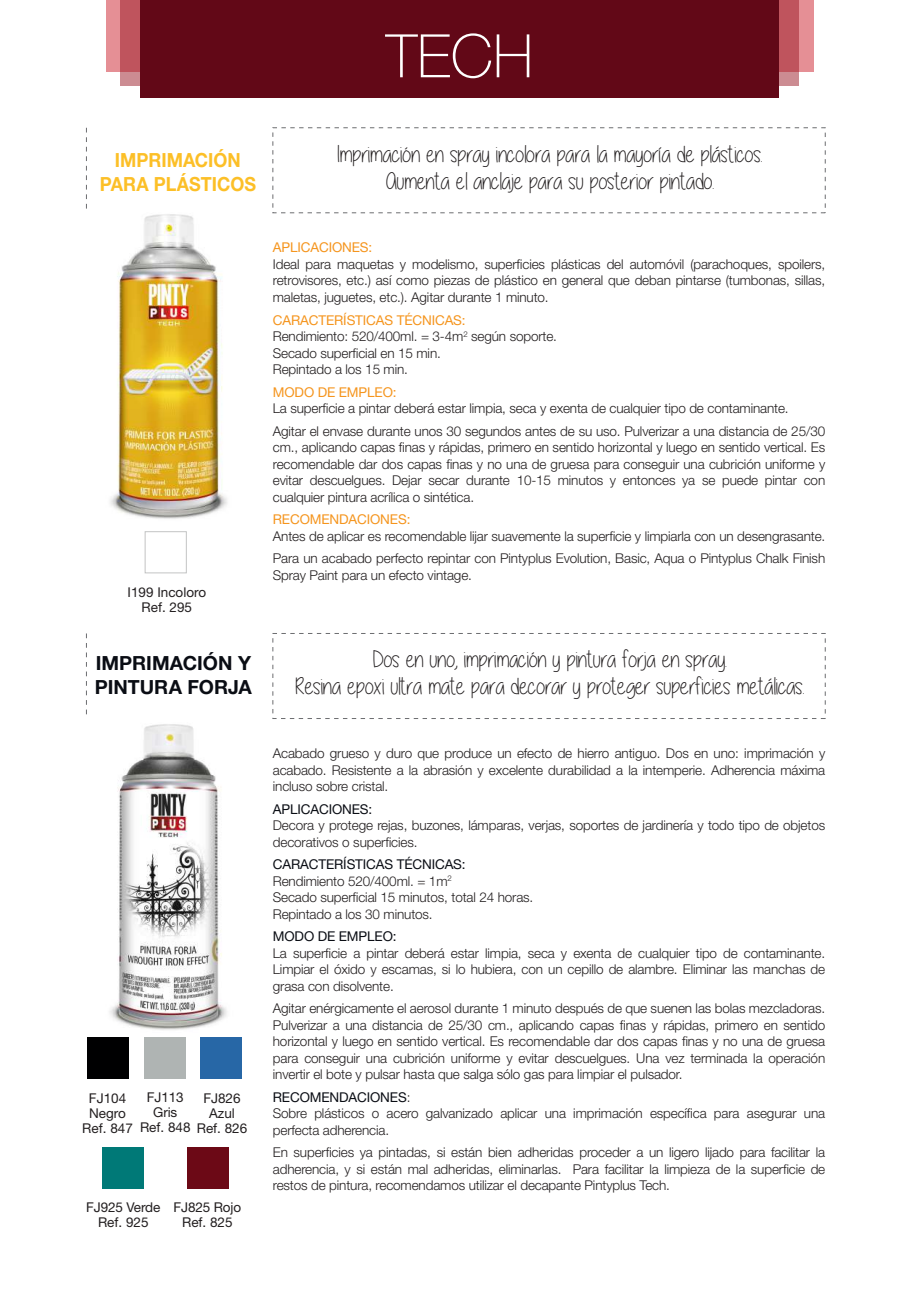
<style>
.page{position:relative;width:919px;height:1289px;background:#fff}
.page>*{position:absolute;margin:0;border:0;box-sizing:border-box;transform-origin:0 0}
.t1{font:100 60px "Helvetica Neue LT Std";color:#fff}
.t2{font:24px/27px "Alittlesunshine";color:#231f20;text-align:center}
.t3{font:700 19.5px/24px "Helvetica Neue LT Std";color:#fcbf27;text-align:center;scale:.92 1}
.t4{font:700 19.5px/24px "Helvetica Neue LT Std";color:#0a0d14}
.t5{font:300 13.5px/16.5px "Helvetica Neue LT Std";letter-spacing:-.01em;color:#231f20;text-align:justify}
.t6{font:13.5px/15px "Helvetica Neue LT Std";color:#231f20;text-align:center}
.t7{font:13.5px "Helvetica Neue LT Std";letter-spacing:-.01em;color:#f5951e}
.t8{font:13.5px "Helvetica Neue LT Std";letter-spacing:-.01em;color:#0a0d14}
.s1{font-weight:400;color:#f5951e}
.s2{font-weight:400;color:#0a0d14}
</style>
<div class="page">
<img style="left:109px;top:724px;width:118px;height:306px">
<img style="left:110px;top:214px;width:117px;height:305px">
<div style="left:145px;top:531px;width:41px;height:42px;background:#fff;border:1px solid #c3c4c4"></div>
<div style="left:87px;top:1037px;width:41px;height:41px;background:#000001"></div>
<div style="left:145px;top:1037px;width:41px;height:41px;background:#afb4b3"></div>
<div style="left:200px;top:1037px;width:41px;height:41px;background:#2767a6"></div>
<div style="left:103px;top:1147px;width:41px;height:41px;background:#007977"></div>
<div style="left:187px;top:1147px;width:41px;height:41px;background:#6c0916"></div>
<svg style="left:86px;top:128px;width:1px;height:81px"></svg>
<svg style="left:86px;top:633px;width:1px;height:82px"></svg>
<div style="left:106px;top:0;width:707px;height:72px;background:#e58f95"></div>
<svg style="left:120px;top:0;width:678px;height:86px;background:#be5a63"></svg>
<div style="left:140px;top:0;width:638px;height:98px;background:#620817"></div>
<h1 class="t1" style="left:386px;top:22px;width:149px">TECH</h1>
<h3 class="t3" style="left:100px;top:148px;width:171px">IMPRIMACIÓN<br>PARA PLÁSTICOS</h3>
<h2 class="t2" style="left:337px;top:140px;width:427px">Imprimación en spray incolora para la mayoría de plásticos.<br>Aumenta el anclaje para su posterior pintado.</h2>
<p class="t6" style="left:128px;top:585px;width:80px">I199 Incoloro<br>Ref. 295</p>
<p class="t7" style="left:273px;top:240px;width:101px">APLICACIONES:</p>
<p class="t5" style="left:273px;top:256px;width:554px">Ideal para maquetas y modelismo, superficies plásticas del automóvil (parachoques, spoilers, retrovisores, etc.) así como piezas de plástico en general que deban pintarse (tumbonas, sillas, maletas, juguetes, etc.). Agitar durante 1 minuto.</p>
<p class="t5" style="left:273px;top:311px;width:286px;text-align:left"><span class="s1">CARACTERÍSTICAS TÉCNICAS:<br></span>Rendimiento: 520/400ml. = 3-4m<sup>2</sup> según soporte.<br>Secado superficial en 15 min.<br>Repintado a los 15 min.</p>
<p class="t7" style="left:273px;top:383px;width:125px">MODO DE EMPLEO:</p>
<p class="t5" style="left:273px;top:397px;width:554px;line-height:22.5px">La superficie a pintar deberá estar limpia, seca y exenta de cualquier tipo de contaminante.<br>Agitar el envase durante unos 30 segundos antes de su uso. Pulverizar a una distancia de 25/30</p>
<p class="t5" style="left:273px;top:439px;width:554px">cm., aplicando capas finas y rápidas, primero en sentido horizontal y luego en sentido vertical. Es recomendable dar dos capas finas y no una de gruesa para conseguir una cubrición uniforme y evitar descuelgues. Dejar secar durante 10-15 minutos y entonces ya se puede pintar con cualquier pintura acrílica o sintética.</p>
<p class="t7" style="left:273px;top:511px;width:139px">RECOMENDACIONES:</p>
<p class="t5" style="left:273px;top:524px;width:554px;line-height:22.5px">Antes de aplicar es recomendable lijar suavemente la superficie y limpiarla con un desengrasante.<br>Para un acabado perfecto repintar con Pintyplus Evolution, Basic, Aqua o Pintyplus Chalk Finish</p>
<p class="t5" style="left:273px;top:566px;width:200px">Spray Paint para un efecto vintage.</p>
<h3 class="t4" style="left:95px;top:650px;width:158px">IMPRIMACIÓN Y<br>PINTURA FORJA</h3>
<h2 class="t2" style="left:295px;top:646px;width:511px">Dos en uno, imprimación y pintura forja en spray.<br>Resina epoxi ultra mate para decorar y proteger superficies metálicas.</h2>
<p class="t6" style="left:82px;top:1090px;width:52px">FJ104<br>Negro<br>Ref. 847</p>
<p class="t6" style="left:140px;top:1088px;width:52px">FJ113<br>Gris<br>Ref. 848</p>
<p class="t6" style="left:197px;top:1090px;width:52px">FJ826<br>Azul<br>Ref. 826</p>
<p class="t6" style="left:86px;top:1199px;width:75px">FJ925 Verde<br>Ref. 925</p>
<p class="t6" style="left:173px;top:1199px;width:69px">FJ825 Rojo<br>Ref. 825</p>
<p class="t5" style="left:273px;top:744px;width:554px">Acabado grueso y duro que produce un efecto de hierro antiguo. Dos en uno: imprimación y acabado. Resistente a la abrasión y excelente durabilidad a la intemperie. Adherencia máxima incluso sobre cristal.</p>
<p class="t8" style="left:273px;top:800px;width:101px">APLICACIONES:</p>
<p class="t5" style="left:273px;top:816px;width:554px">Decora y protege rejas, buzones, lámparas, verjas, soportes de jardinería y todo tipo de objetos decorativos o superficies.</p>
<p class="t5" style="left:273px;top:855px;width:262px;text-align:left"><span class="s2">CARACTERÍSTICAS TÉCNICAS:<br></span>Rendimiento 520/400ml. = 1m<sup>2<br></sup>Secado superficial 15 minutos, total 24 horas.<br>Repintado a los 30 minutos.</p>
<p class="t8" style="left:273px;top:928px;width:125px">MODO DE EMPLEO:</p>
<p class="t5" style="left:273px;top:944px;width:553px">La superficie a pintar deberá estar limpia, seca y exenta de cualquier tipo de contaminante.<br>Limpiar el óxido y escamas, si lo hubiera, con un cepillo de alambre. Eliminar las manchas de grasa con disolvente.</p>
<p class="t5" style="left:273px;top:999px;width:554px">Agitar enérgicamente el aerosol durante 1 minuto después de que suenen las bolas mezcladoras.<br>Pulverizar a una distancia de 25/30 cm., aplicando capas finas y rápidas, primero en sentido horizontal y luego en sentido vertical. Es recomendable dar dos capas finas y no una de gruesa para conseguir una cubrición uniforme y evitar descuelgues. Una vez terminada la operación invertir el bote y pulsar hasta que salga sólo gas para limpiar el pulsador.</p>
<p class="t5" style="left:273px;top:1088px;width:554px;text-align:left"><span class="s2">RECOMENDACIONES</span>:<br>Sobre plásticos o acero galvanizado aplicar una imprimación específica para asegurar una perfecta adherencia.</p>
<p class="t5" style="left:273px;top:1143px;width:554px">En superficies ya pintadas, si están bien adheridas proceder a un ligero lijado para facilitar la adherencia, y si están mal adheridas, eliminarlas. Para facilitar la limpieza de la superficie de restos de pintura, recomendamos utilizar el decapante Pintyplus Tech.</p>
</div>
